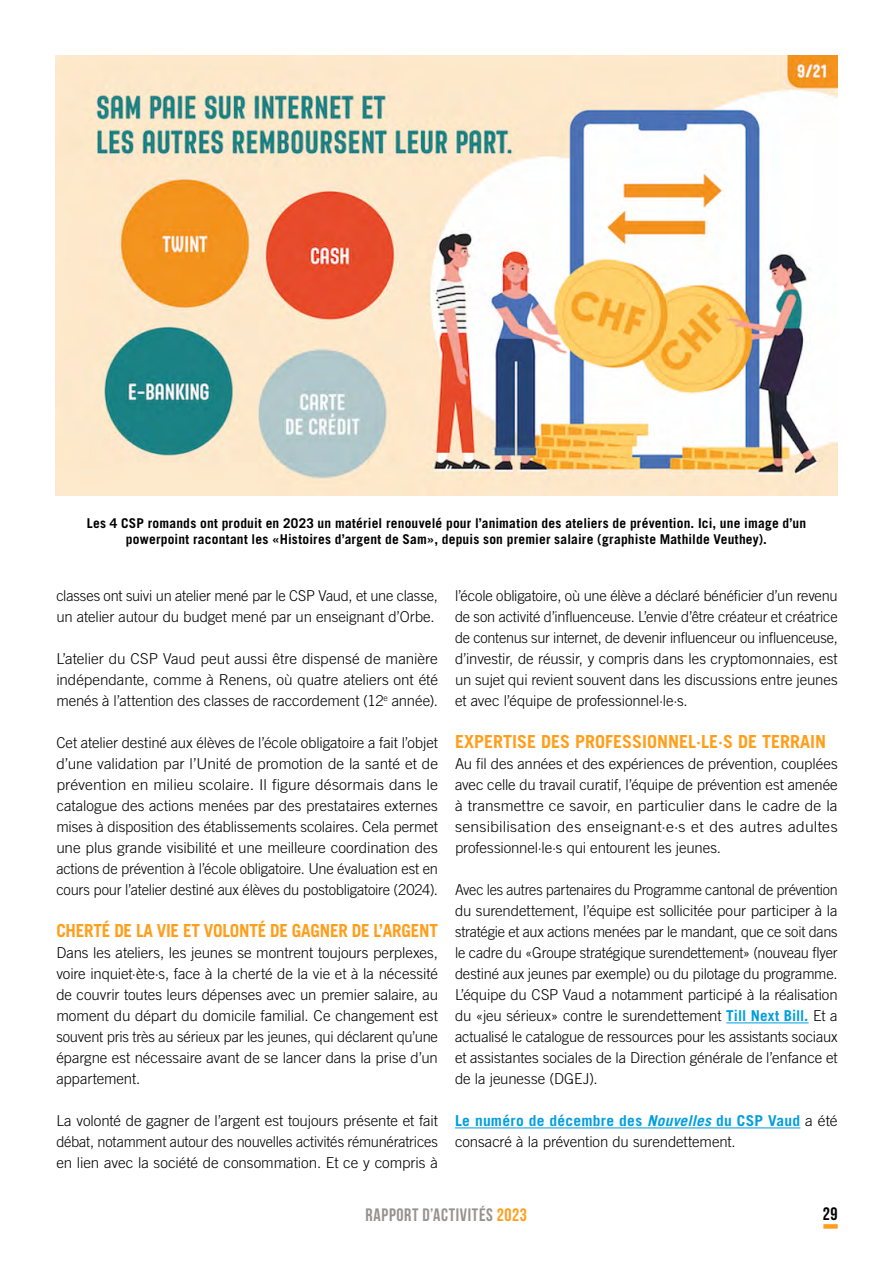
<style>
.page{position:relative;width:893px;height:1263px;background:#fff}
.page>*{position:absolute;margin:0;border:0;box-sizing:border-box;transform-origin:0 0}
.t1{font:700 18px "Trade Gothic LT Std";color:#ff9e1a;scale:.95 1}
.t2{font:700 18px "Trade Gothic LT Std";color:#ff9e1a}
.t3{font:700 18px "Bebas Neue";letter-spacing:.035em;color:#959391}
.t4{font:700 18px "Bebas Neue";color:#000}
.t5{font:300 15px/21px "Trade Gothic LT Std";letter-spacing:-.01em;color:#000;text-align:justify}
.t6{font:300 15px/21px "Trade Gothic LT Std";letter-spacing:-.01em;color:#000;text-align:justify;scale:.96 1}
.t7{font:700 13.5px/16.5px "Trade Gothic LT Std";letter-spacing:.015em;color:#000;text-align:center}
.s1{font-weight:700;color:#009ede}
.s2{font-weight:700;font-style:italic;color:#009ede}
.s3{color:#ff9e1a}
</style>
<div class="page">
<div style="left:823px;top:1224px;width:15px;height:5px;background:#ff9e1a"></div>
<hr style="left:726px;top:1022px;width:82px;height:1px;background:#009ede">
<hr style="left:455px;top:1127px;width:345px;height:1px;background:#009ede">
<img style="left:55px;top:55px;width:783px;height:441px">
<p class="t7" style="left:87px;top:514px;width:721px">Les 4 CSP romands ont produit en 2023 un matériel renouvelé pour l’animation des ateliers de prévention. Ici, une image d’un powerpoint racontant les «Histoires d’argent de Sam», depuis son premier salaire (graphiste Mathilde Veuthey).</p>
<p class="t5" style="left:56px;top:585px;width:383px">classes ont suivi un atelier mené par le CSP Vaud, et une classe, un atelier autour du budget mené par un enseignant d’Orbe.</p>
<p class="t5" style="left:56px;top:648px;width:383px">L’atelier du CSP Vaud peut aussi être dispensé de manière indépendante, comme à Renens, où quatre ateliers ont été menés à l’attention des classes de raccordement (12<sup>e</sup> année).</p>
<p class="t5" style="left:56px;top:732px;width:383px">Cet atelier destiné aux élèves de l’école obligatoire a fait l’objet d’une validation par l’Unité de promotion de la santé et de prévention en milieu scolaire. Il figure désormais dans le catalogue des actions menées par des prestataires externes mises à disposition des établissements scolaires. Cela permet une plus grande visibilité et une meilleure coordination des actions de prévention à l’école obligatoire. Une évaluation est en cours pour l’atelier destiné aux élèves du postobligatoire (2024).</p>
<p class="t1" style="left:56px;top:920px;width:403px">CHERTÉ DE LA VIE ET VOLONTÉ DE GAGNER DE L’ARGENT</p>
<p class="t5" style="left:56px;top:942px;width:383px">Dans les ateliers, les jeunes se montrent toujours perplexes, voire inquiet·ète·s, face à la cherté de la vie et à la nécessité de couvrir toutes leurs dépenses avec un premier salaire, au moment du départ du domicile familial. Ce changement est souvent pris très au sérieux par les jeunes, qui déclarent qu’une épargne est nécessaire avant de se lancer dans la prise d’un appartement.</p>
<p class="t5" style="left:56px;top:1110px;width:383px">La volonté de gagner de l’argent est toujours présente et fait débat, notamment autour des nouvelles activités rémunératrices en lien avec la société de consommation. Et ce y compris à</p>
<p class="t5" style="left:455px;top:585px;width:384px">l’école obligatoire, où une élève a déclaré bénéficier d’un revenu de son activité d’influenceuse. L’envie d’être créateur et créatrice de contenus sur internet, de devenir influenceur ou influenceuse, d’investir, de réussir, y compris dans les cryptomonnaies, est un sujet qui revient souvent dans les discussions entre jeunes et avec l’équipe de professionnel·le·s.</p>
<p class="t2" style="left:455px;top:731px;width:373px">EXPERTISE DES PROFESSIONNEL·LE·S DE TERRAIN</p>
<p class="t5" style="left:455px;top:753px;width:384px">Au fil des années et des expériences de prévention, couplées avec celle du travail curatif, l’équipe de prévention est amenée à transmettre ce savoir, en particulier dans le cadre de la sensibilisation des enseignant·e·s et des autres adultes professionnel·le·s qui entourent les jeunes.</p>
<p class="t6" style="left:455px;top:879px;width:400px">Avec les autres partenaires du Programme cantonal de prévention du surendettement, l’équipe est sollicitée pour participer à la stratégie et aux actions menées par le mandant, que ce soit dans le cadre du «Groupe stratégique surendettement» (nouveau flyer destiné aux jeunes par exemple) ou du pilotage du programme.<br>L’équipe du CSP Vaud a notamment participé à la réalisation du «jeu sérieux» contre le surendettement <span class="s1">Till Next Bill.</span> Et a actualisé le catalogue de ressources pour les assistants sociaux et assistantes sociales de la Direction générale de l’enfance et de la jeunesse (DGEJ).</p>
<p class="t5" style="left:455px;top:1110px;width:384px"><span class="s1">Le numéro de décembre des</span> <span class="s2">Nouvelles</span> <span class="s1">du CSP Vaud</span> a été consacré à la prévention du surendettement.</p>
<p class="t3" style="left:366px;top:1204px;width:163px">RAPPORT D’ACTIVITÉS <span class="s3">2023</span></p>
<p class="t4" style="left:823px;top:1204px;width:16px">29</p>
</div>
